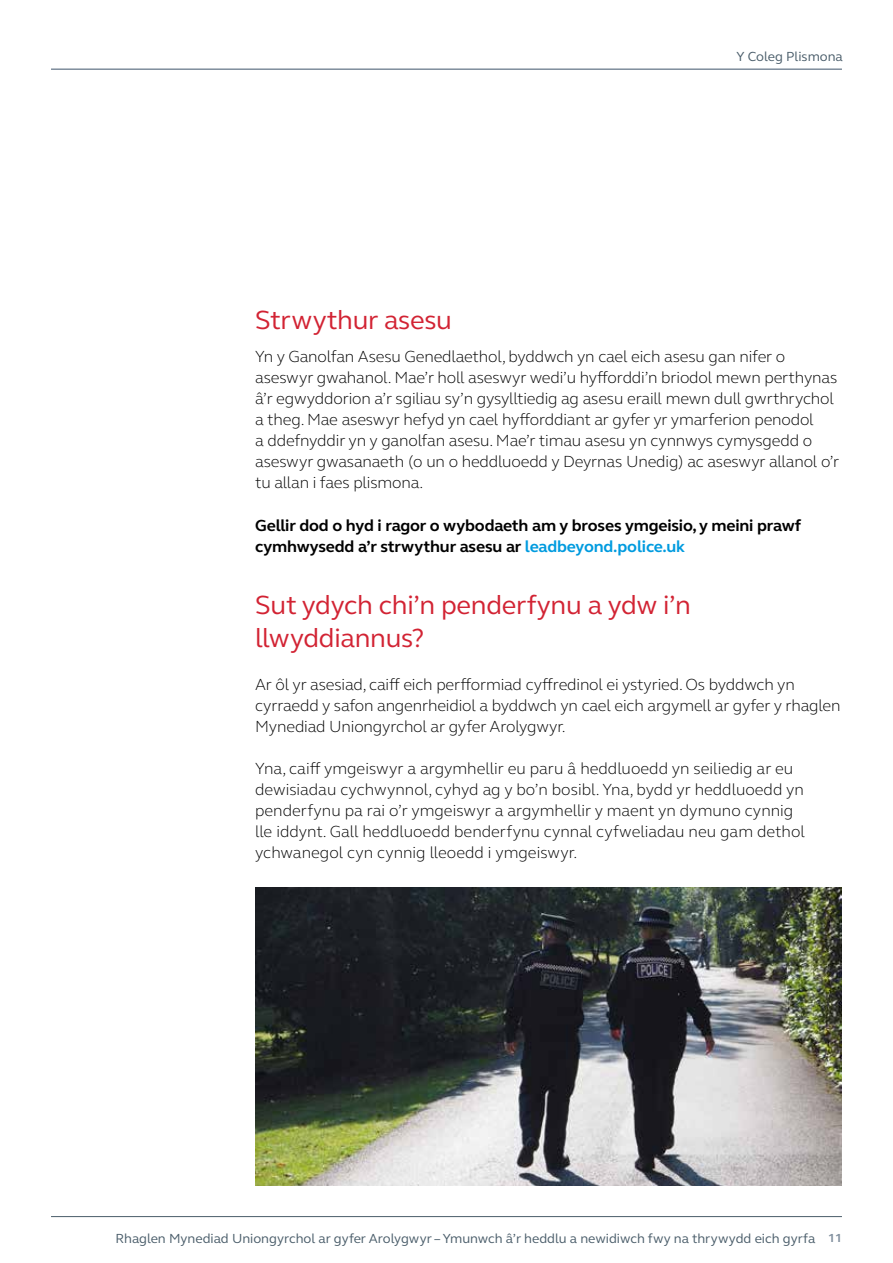
<style>
.page{position:relative;width:893px;height:1263px;background:#fff}
.page>*{position:absolute;margin:0;border:0;box-sizing:border-box;transform-origin:0 0}
.t1{font:27px/33px "FS Elliot Pro";letter-spacing:-.01em;color:#d22333}
.t2{font:300 16.5px/21px "FS Elliot Pro";letter-spacing:-.01em;color:#000}
.t3{font:700 16.5px/21px "FS Elliot Pro";letter-spacing:-.01em;color:#000}
.t4{font:13.5px "FS Elliot Pro";color:#4a5d6a}
.s1{color:#009bdf}
.s2{font-weight:700;font-size:12px;color:#7e8d9c}
</style>
<div class="page">
<hr style="left:51px;top:1216px;width:791px;height:1px;background:#4a5d6a">
<hr style="left:51px;top:68px;width:791px;height:2px;background:#7e8d9c">
<img style="left:255px;top:888px;width:587px;height:297px">
<p class="t4" style="left:737px;top:48px;width:108px">Y Coleg Plismona</p>
<h1 class="t1" style="left:255px;top:302px;width:198px">Strwythur asesu</h1>
<p class="t2" style="left:255px;top:346px;width:586px">Yn y Ganolfan Asesu Genedlaethol, byddwch yn cael eich asesu gan nifer o aseswyr gwahanol. Mae’r holl aseswyr wedi’u hyfforddi’n briodol mewn perthynas â’r egwyddorion a’r sgiliau sy’n gysylltiedig ag asesu eraill mewn dull gwrthrychol a theg. Mae aseswyr hefyd yn cael hyfforddiant ar gyfer yr ymarferion penodol<br>a ddefnyddir yn y ganolfan asesu. Mae’r timau asesu yn cynnwys cymysgedd o aseswyr gwasanaeth (o un o heddluoedd y Deyrnas Unedig) ac aseswyr allanol o’r tu allan i faes plismona.</p>
<p class="t3" style="left:255px;top:514px;width:547px">Gellir dod o hyd i ragor o wybodaeth am y broses ymgeisio, y meini prawf cymhwysedd a’r strwythur asesu ar <span class="s1">leadbeyond.police.uk</span></p>
<h1 class="t1" style="left:255px;top:588px;width:437px">Sut ydych chi’n penderfynu a ydw i’n llwyddiannus?</h1>
<p class="t2" style="left:255px;top:673px;width:587px">Ar ôl yr asesiad, caiff eich perfformiad cyffredinol ei ystyried. Os byddwch yn cyrraedd y safon angenrheidiol a byddwch yn cael eich argymell ar gyfer y rhaglen<br>Mynediad Uniongyrchol ar gyfer Arolygwyr.</p>
<p class="t2" style="left:255px;top:757px;width:551px">Yna, caiff ymgeiswyr a argymhellir eu paru â heddluoedd yn seiliedig ar eu dewisiadau cychwynnol, cyhyd ag y bo’n bosibl. Yna, bydd yr heddluoedd yn penderfynu pa rai o’r ymgeiswyr a argymhellir y maent yn dymuno cynnig lle iddynt. Gall heddluoedd benderfynu cynnal cyfweliadau neu gam dethol ychwanegol cyn cynnig lleoedd i ymgeiswyr.</p>
<p class="t4" style="left:115px;top:1230px;width:728px">Rhaglen Mynediad Uniongyrchol ar gyfer Arolygwyr – Ymunwch â’r heddlu a newidiwch fwy na thrywydd eich gyrfa <span class="s2">11</span></p>
</div>
